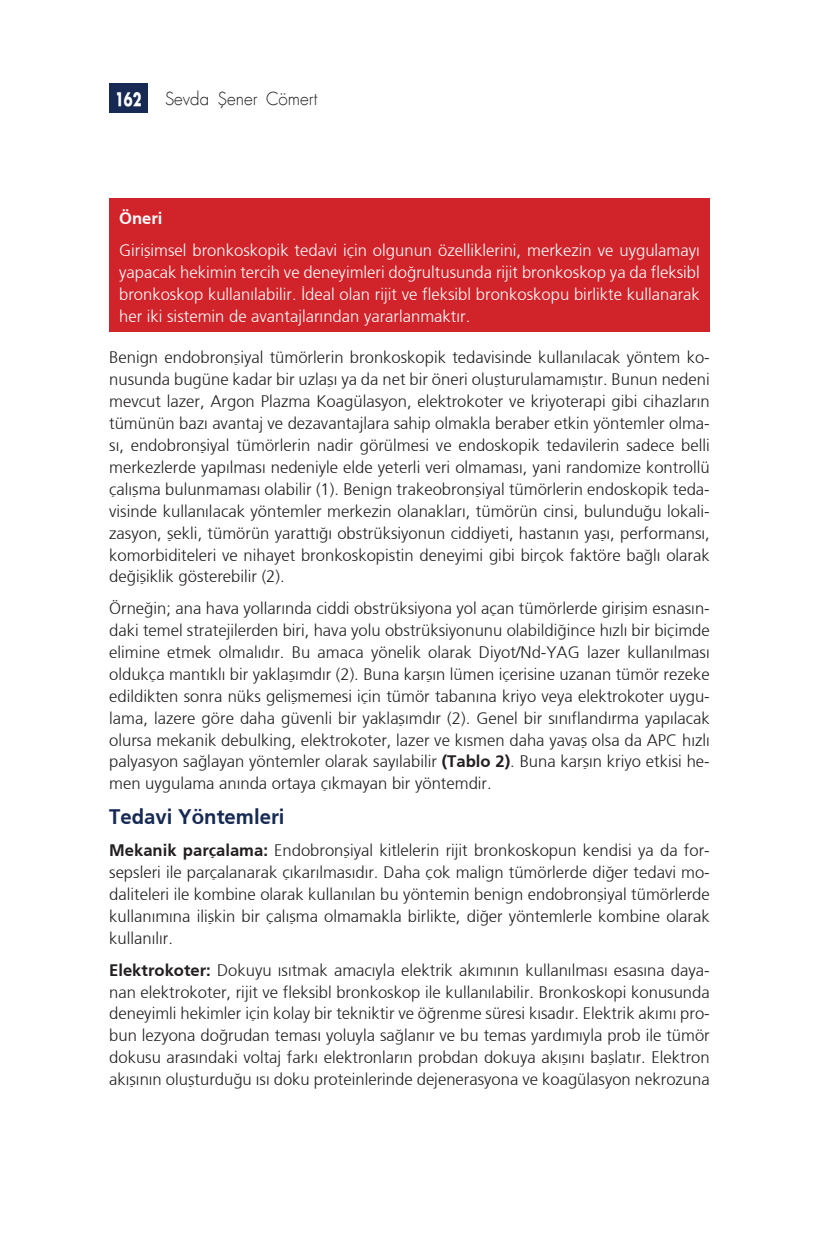
<style>
.page{position:relative;width:819px;height:1241px;background:#fff}
.page>*{position:absolute;margin:0;border:0;box-sizing:border-box;transform-origin:0 0}
.t1{font:700 21px "Frutiger";color:#172a54}
.t2{font:700 17.85px "Futura";color:#fff;scale:.72 1}
.t3{font:300 17.5px "Futura";color:#231f20}
.t4{font:300 16.62px/21.9px "Frutiger";color:#231f20;text-align:justify}
.t5{font:300 16.62px/21.9px "Frutiger";color:#fff}
.s1{font-weight:700}
</style>
<div class="page">
<div style="left:109px;top:83px;width:39px;height:30px;background:#172a54"></div>
<div style="left:109px;top:198px;width:600px;height:133px;background:#d1232a"></div>
<p class="t2" style="left:115px;top:86px;width:38px">162</p>
<p class="t3" style="left:165px;top:87px;width:154px">Sevda Şener Cömert</p>
<p class="t5" style="left:119px;top:202px;width:582px;line-height:31.8px"><span class="s1">Öneri<br></span>Girişimsel bronkoskopik tedavi için olgunun özelliklerini, merkezin ve uygulamayı</p>
<p class="t5" style="left:119px;top:261px;width:582px;text-align:justify">yapacak hekimin tercih ve deneyimleri doğrultusunda rijit bronkoskop ya da fleksibl bronkoskop kullanılabilir. İdeal olan rijit ve fleksibl bronkoskopu birlikte kullanarak her iki sistemin de avantajlarından yararlanmaktır.</p>
<p class="t4" style="left:109px;top:347px;width:602px">Benign endobronşiyal tümörlerin bronkoskopik tedavisinde kullanılacak yöntem ko&shy;nusunda bugüne kadar bir uzlaşı ya da net bir öneri oluşturulamamıştır. Bunun nedeni mevcut lazer, Argon Plazma Koagülasyon, elektrokoter ve kriyoterapi gibi cihazların tümünün bazı avantaj ve dezavantajlara sahip olmakla beraber etkin yöntemler olma&shy;sı, endobronşiyal tümörlerin nadir görülmesi ve endoskopik tedavilerin sadece belli merkezlerde yapılması nedeniyle elde yeterli veri olmaması, yani randomize kontrollü çalışma bulunmaması olabilir (1). Benign trakeobronşiyal tümörlerin endoskopik teda&shy;visinde kullanılacak yöntemler merkezin olanakları, tümörün cinsi, bulunduğu lokali&shy;zasyon, şekli, tümörün yarattığı obstrüksiyonun ciddiyeti, hastanın yaşı, performansı, komorbiditeleri ve nihayet bronkoskopistin deneyimi gibi birçok faktöre bağlı olarak değişiklik gösterebilir (2).</p>
<p class="t4" style="left:109px;top:597px;width:602px">Örneğin; ana hava yollarında ciddi obstrüksiyona yol açan tümörlerde girişim esnasın&shy;daki temel stratejilerden biri, hava yolu obstrüksiyonunu olabildiğince hızlı bir biçimde elimine etmek olmalıdır. Bu amaca yönelik olarak Diyot/Nd-YAG lazer kullanılması oldukça mantıklı bir yaklaşımdır (2). Buna karşın lümen içerisine uzanan tümör rezeke edildikten sonra nüks gelişmemesi için tümör tabanına kriyo veya elektrokoter uygu&shy;lama, lazere göre daha güvenli bir yaklaşımdır (2). Genel bir sınıflandırma yapılacak olursa mekanik debulking, elektrokoter, lazer ve kısmen daha yavaş olsa da APC hızlı palyasyon sağlayan yöntemler olarak sayılabilir <span class="s1">(Tablo 2)</span>. Buna karşın kriyo etkisi he&shy;men uygulama anında ortaya çıkmayan bir yöntemdir.</p>
<p class="t1" style="left:109px;top:804px;width:177px">Tedavi Yöntemleri</p>
<p class="t4" style="left:109px;top:839px;width:602px"><span class="s1">Mekanik parçalama:</span> Endobronşiyal kitlelerin rijit bronkoskopun kendisi ya da for&shy;sepsleri ile parçalanarak çıkarılmasıdır. Daha çok malign tümörlerde diğer tedavi mo&shy;daliteleri ile kombine olarak kullanılan bu yöntemin benign endobronşiyal tümörlerde kullanımına ilişkin bir çalışma olmamakla birlikte, diğer yöntemlerle kombine olarak kullanılır.</p>
<p class="t4" style="left:109px;top:958px;width:602px"><span class="s1">Elektrokoter:</span> Dokuyu ısıtmak amacıyla elektrik akımının kullanılması esasına daya&shy;nan elektrokoter, rijit ve fleksibl bronkoskop ile kullanılabilir. Bronkoskopi konusunda deneyimli hekimler için kolay bir tekniktir ve öğrenme süresi kısadır. Elektrik akımı pro&shy;bun lezyona doğrudan teması yoluyla sağlanır ve bu temas yardımıyla prob ile tümör dokusu arasındaki voltaj farkı elektronların probdan dokuya akışını başlatır. Elektron akışının oluşturduğu ısı doku proteinlerinde dejenerasyona ve koagülasyon nekrozuna</p>
</div>
